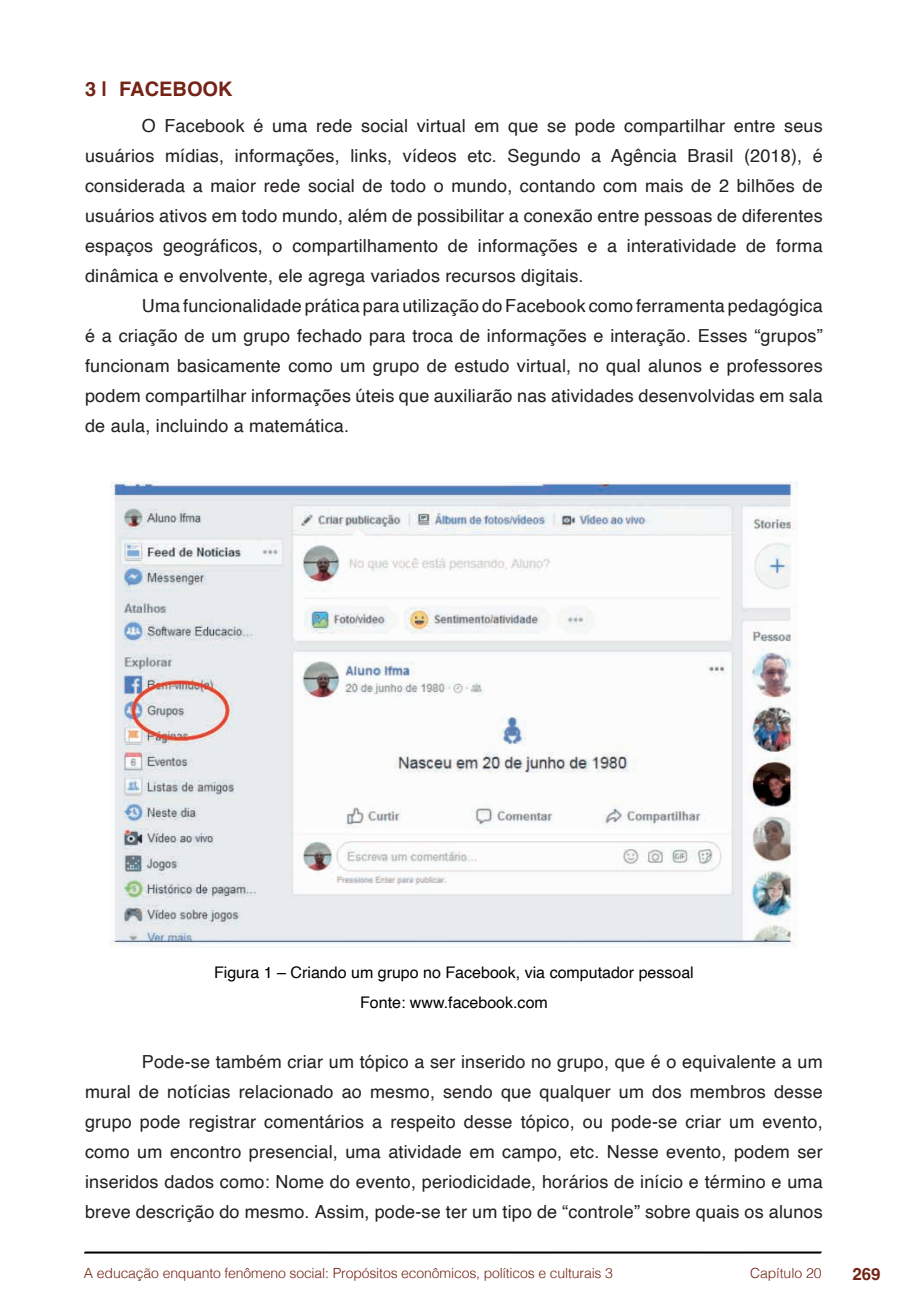
<style>
.page{position:relative;width:908px;height:1304px;background:#fff}
.page>*{position:absolute;margin:0;border:0;box-sizing:border-box;transform-origin:0 0}
.t1{font:700 20px "Helvetica";color:#752317}
.t2{font:18px/30px "Helvetica";letter-spacing:.01em;color:#231f20;text-align:justify}
.t3{font:700 16.8px "Helvetica";color:#752317}
.t4{font:16px/30.6px "Helvetica";color:#000;text-align:center}
.t5{font:300 14px "Helvetica";letter-spacing:-.01em;color:#752317}
</style>
<div class="page">
<svg style="left:84px;top:1251px;width:737px;height:3px;background:#515151"></svg>
<img style="left:110px;top:482px;width:687px;height:465px">
<p class="t1" style="left:85px;top:77px;width:149px">3 | FACEBOOK</p>
<p class="t2" style="left:85px;top:111px;width:738px;text-indent:57px">O Facebook é uma rede social virtual em que se pode compartilhar entre seus usuários mídias, informações, links, vídeos etc. Segundo a Agência Brasil (2018), é considerada a maior rede social de todo o mundo, contando com mais de 2 bilhões de usuários ativos em todo mundo, além de possibilitar a conexão entre pessoas de diferentes espaços geográficos, o compartilhamento de informações e a interatividade de forma dinâmica e envolvente, ele agrega variados recursos digitais.</p>
<p class="t2" style="left:85px;top:291px;width:738px;text-indent:57px">Uma funcionalidade prática para utilização do Facebook como ferramenta pedagógica é a criação de um grupo fechado para troca de informações e interação. Esses “grupos” funcionam basicamente como um grupo de estudo virtual, no qual alunos e professores podem compartilhar informações úteis que auxiliarão nas atividades desenvolvidas em sala de aula, incluindo a matemática.</p>
<p class="t4" style="left:214px;top:957px;width:481px">Figura 1 – Criando um grupo no Facebook, via computador pessoal<br>Fonte: www.facebook.com</p>
<p class="t2" style="left:85px;top:1047px;width:738px;text-indent:57px">Pode-se também criar um tópico a ser inserido no grupo, que é o equivalente a um mural de notícias relacionado ao mesmo, sendo que qualquer um dos membros desse grupo pode registrar comentários a respeito desse tópico, ou pode-se criar um evento, como um encontro presencial, uma atividade em campo, etc. Nesse evento, podem ser inseridos dados como: Nome do evento, periodicidade, horários de início e término e uma breve descrição do mesmo. Assim, pode-se ter um tipo de “controle” sobre quais os alunos</p>
<p class="t5" style="left:84px;top:1261px;width:530px">A educação enquanto fenômeno social: Propósitos econômicos, políticos e culturais 3</p>
<p class="t5" style="left:749px;top:1261px;width:73px">Capítulo 20</p>
<p class="t3" style="left:851px;top:1264px;width:30px">269</p>
</div>
